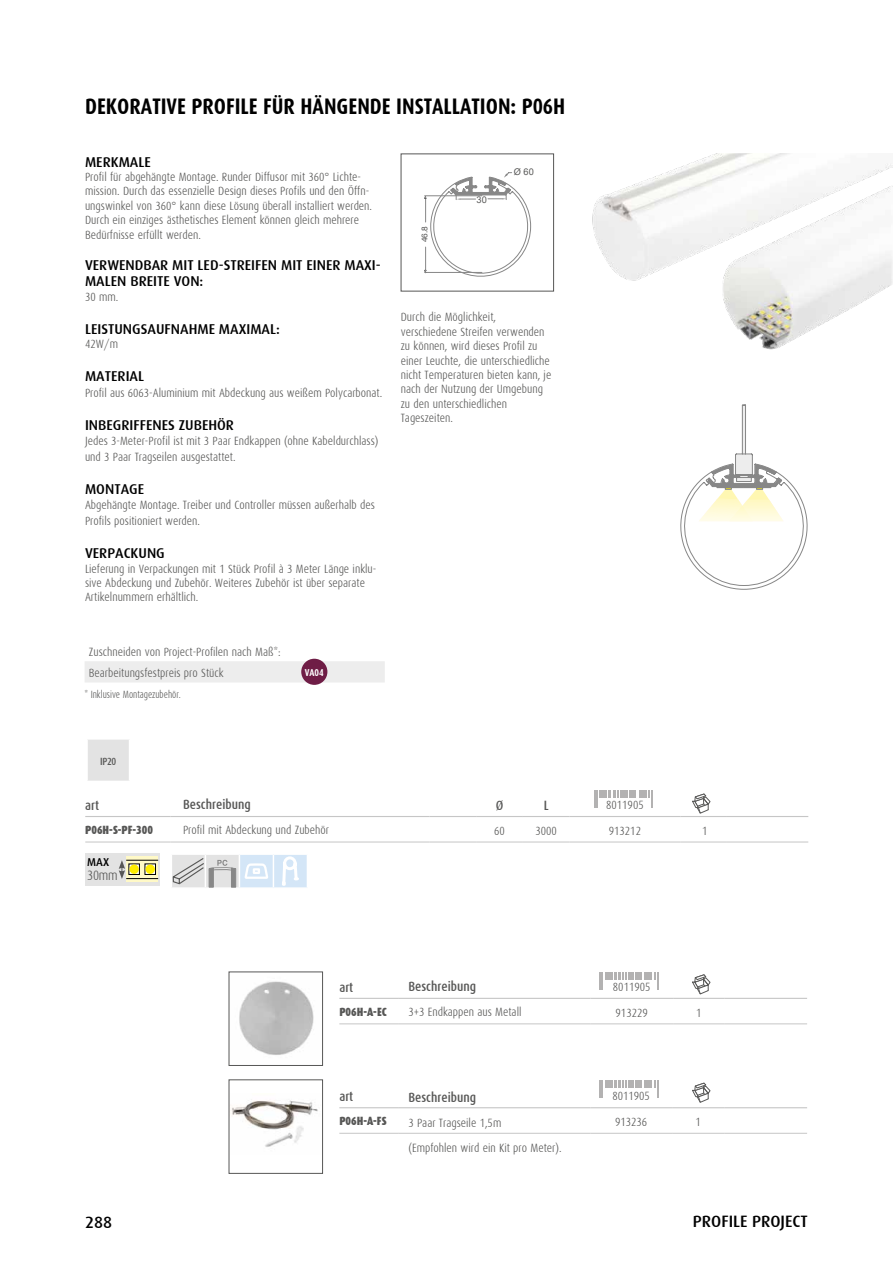
<style>
.page{position:relative;width:893px;height:1263px;background:#fff}
.page>*{position:absolute;margin:0;border:0;box-sizing:border-box;transform-origin:0 0}
.t1{font:700 22.5px "Dax Condensed";color:#000}
.t2{font:500 16.5px "Dax";color:#000}
.t3{font:500 14.25px/16.5px "Dax";color:#000}
.t4{font:300 13.65px "Dax Condensed";color:#575756}
.t5{font:500 13.5px "Dax Condensed";color:#575756}
.t6{font:300 12px/14.4px "Dax Condensed";color:#575756}
.t7{font:900 12px "Dax Condensed";color:#575756}
.t8{font:500 11.4px "Dax";color:#000}
.t9{font:300 10.5px "Dax Condensed";color:#575756;scale:.9 1}
.t10{font:500 10.5px "Dax Condensed";color:#575756}
.t11{font:700 10.05px "Dax Condensed";color:#fff}
.t12{font:9.3px "Arial";color:#575756}
.t13{font:8.25px "Helvetica";color:#575756}
</style>
<div class="page">
<img style="left:470px;top:154px;width:423px;height:196px">
<hr style="left:85px;top:842px;width:85px;height:1px;background:#c6c6c6">
<hr style="left:170px;top:842px;width:259px;height:1px;background:#c6c6c6">
<hr style="left:429px;top:842px;width:47px;height:1px;background:#c6c6c6">
<hr style="left:476px;top:842px;width:47px;height:1px;background:#c6c6c6">
<hr style="left:523px;top:842px;width:47px;height:1px;background:#c6c6c6">
<hr style="left:570px;top:842px;width:110px;height:1px;background:#c6c6c6">
<hr style="left:680px;top:842px;width:46px;height:1px;background:#c6c6c6">
<hr style="left:726px;top:842px;width:82px;height:1px;background:#c6c6c6">
<hr style="left:85px;top:816px;width:85px;height:1px;background:#c6c6c6">
<hr style="left:170px;top:816px;width:259px;height:1px;background:#c6c6c6">
<hr style="left:429px;top:816px;width:47px;height:1px;background:#c6c6c6">
<hr style="left:476px;top:816px;width:47px;height:1px;background:#c6c6c6">
<hr style="left:523px;top:816px;width:47px;height:1px;background:#c6c6c6">
<hr style="left:570px;top:816px;width:110px;height:1px;background:#c6c6c6">
<hr style="left:680px;top:816px;width:46px;height:1px;background:#c6c6c6">
<hr style="left:726px;top:816px;width:82px;height:1px;background:#c6c6c6">
<svg style="left:594px;top:790px;width:27px;height:18px"></svg>
<div style="left:622px;top:790px;width:5px;height:8px;background:#b3b2b2"></div>
<svg style="left:627px;top:790px;width:26px;height:18px"></svg>
<hr style="left:339px;top:1023px;width:60px;height:1px;background:#c6c6c6">
<hr style="left:399px;top:1023px;width:191px;height:1px;background:#c6c6c6">
<hr style="left:590px;top:1023px;width:83px;height:1px;background:#c6c6c6">
<hr style="left:673px;top:1023px;width:51px;height:1px;background:#c6c6c6">
<hr style="left:724px;top:1023px;width:83px;height:1px;background:#c6c6c6">
<hr style="left:339px;top:998px;width:60px;height:1px;background:#c6c6c6">
<hr style="left:399px;top:998px;width:191px;height:1px;background:#c6c6c6">
<hr style="left:590px;top:998px;width:83px;height:1px;background:#c6c6c6">
<hr style="left:673px;top:998px;width:51px;height:1px;background:#c6c6c6">
<hr style="left:724px;top:998px;width:83px;height:1px;background:#c6c6c6">
<svg style="left:600px;top:972px;width:58px;height:17px"></svg>
<hr style="left:339px;top:1133px;width:60px;height:1px;background:#c6c6c6">
<hr style="left:399px;top:1133px;width:191px;height:1px;background:#c6c6c6">
<hr style="left:590px;top:1133px;width:82px;height:1px;background:#c6c6c6">
<hr style="left:672px;top:1133px;width:52px;height:1px;background:#c6c6c6">
<hr style="left:724px;top:1133px;width:83px;height:1px;background:#c6c6c6">
<hr style="left:339px;top:1107px;width:60px;height:1px;background:#c6c6c6">
<hr style="left:399px;top:1107px;width:191px;height:1px;background:#c6c6c6">
<hr style="left:590px;top:1107px;width:82px;height:1px;background:#c6c6c6">
<hr style="left:672px;top:1107px;width:52px;height:1px;background:#c6c6c6">
<hr style="left:724px;top:1107px;width:83px;height:1px;background:#c6c6c6">
<svg style="left:600px;top:1080px;width:58px;height:18px"></svg>
<img style="left:231px;top:1100px;width:87px;height:47px">
<div style="left:229px;top:1079px;width:94px;height:94px;border:1px solid #575756"></div>
<img style="left:239px;top:981px;width:75px;height:74px">
<div style="left:229px;top:972px;width:94px;height:94px;border:1px solid #575756"></div>
<svg style="left:424px;top:172px;width:108px;height:107px"></svg>
<svg style="left:680px;top:404px;width:128px;height:186px"></svg>
<div style="left:87px;top:739px;width:43px;height:42px;background:#e3e3e3"></div>
<hr style="left:86px;top:738px;width:44px;height:2px;background:#fff">
<hr style="left:86px;top:740px;width:2px;height:41px;background:#fff">
<hr style="left:129px;top:740px;width:1px;height:41px;background:#fff">
<div style="left:86px;top:853px;width:74px;height:32px;background:#e3e3e3"></div>
<svg style="left:119px;top:860px;width:6px;height:19px"></svg>
<svg style="left:126px;top:856px;width:32px;height:26px"></svg>
<div style="left:129px;top:864px;width:11px;height:10px;border:1px solid #000"></div>
<div style="left:145px;top:864px;width:11px;height:10px;border:1px solid #000"></div>
<svg style="left:129px;top:864px;width:10px;height:10px"></svg>
<div style="left:146px;top:864px;width:9px;height:10px;background:#ffed00;border-radius:50%"></div>
<hr style="left:126px;top:860px;width:32px;height:1px;background:#000">
<hr style="left:126px;top:878px;width:32px;height:1px;background:#000">
<svg style="left:172px;top:854px;width:135px;height:34px;background:#d8dfe5"></svg>
<svg style="left:85px;top:658px;width:300px;height:27px"></svg>
<div style="left:301px;top:659px;width:26px;height:26px;background:#6f1d46;border-radius:50%"></div>
<svg style="left:692px;top:793px;width:18px;height:20px"></svg>
<svg style="left:692px;top:974px;width:18px;height:20px"></svg>
<svg style="left:692px;top:1083px;width:18px;height:20px"></svg>
<h1 class="t1" style="left:85px;top:94px;width:482px">DEKORATIVE PROFILE FÜR HÄNGENDE INSTALLATION: P06H</h1>
<p class="t3" style="left:85px;top:154px;width:67px">MERKMALE</p>
<p class="t6" style="left:85px;top:170px;width:289px">Profil für abgehängte Montage. Runder Diffusor mit 360° Lichte&shy;mission. Durch das essenzielle Design dieses Profils und den Öffn&shy;ungswinkel von 360° kann diese Lösung überall installiert werden.<br>Durch ein einziges ästhetisches Element können gleich mehrere Bedürfnisse erfüllt werden.</p>
<p class="t3" style="left:85px;top:256px;width:297px">VERWENDBAR MIT LED-STREIFEN MIT EINER MAXI-<br>MALEN BREITE VON:</p>
<p class="t6" style="left:85px;top:289px;width:35px">30 mm.</p>
<p class="t3" style="left:85px;top:320px;width:196px">LEISTUNGSAUFNAHME MAXIMAL:</p>
<p class="t6" style="left:85px;top:337px;width:34px">42W/m</p>
<p class="t3" style="left:85px;top:368px;width:61px">MATERIAL</p>
<p class="t6" style="left:85px;top:386px;width:299px">Profil aus 6063-Aluminium mit Abdeckung aus weißem Polycarbonat.</p>
<p class="t3" style="left:85px;top:417px;width:150px">INBEGRIFFENES ZUBEHÖR</p>
<p class="t6" style="left:85px;top:433px;width:295px;line-height:16.5px">Jedes 3-Meter-Profil ist mit 3 Paar Endkappen (ohne Kabeldurchlass) und 3 Paar Tragseilen ausgestattet.</p>
<p class="t3" style="left:85px;top:481px;width:61px">MONTAGE</p>
<p class="t6" style="left:85px;top:496px;width:291px;line-height:16.5px">Abgehängte Montage. Treiber und Controller müssen außerhalb des<br>Profils positioniert werden.</p>
<p class="t3" style="left:85px;top:545px;width:81px">VERPACKUNG</p>
<p class="t6" style="left:85px;top:561px;width:293px">Lieferung in Verpackungen mit 1 Stück Profil à 3 Meter Länge inklu&shy;sive Abdeckung und Zubehör. Weiteres Zubehör ist über separate<br>Artikelnummern erhältlich.</p>
<p class="t6" style="left:89px;top:641px;width:193px;line-height:21.3px">Zuschneiden von Project-Profilen nach Maß*:<br>Bearbeitungsfestpreis pro Stück</p>
<p class="t9" style="left:85px;top:688px;width:109px">* Inklusive Montagezubehör.</p>
<p class="t11" style="left:305px;top:667px;width:20px">VA04</p>
<p class="t13" style="left:420px;top:242px;width:18px;rotate:-90deg">46.8</p>
<p class="t12" style="left:477px;top:193px;width:12px">30</p>
<p class="t12" style="left:514px;top:166px;width:22px">Ø 60</p>
<p class="t6" style="left:401px;top:310px;width:152px">Durch die Möglichkeit, verschiedene Streifen verwenden zu können, wird dieses Profil zu einer Leuchte, die unterschiedliche nicht Temperaturen bieten kann, je nach der Nutzung der Umgebung zu den unterschiedlichen<br>Tageszeiten.</p>
<p class="t10" style="left:100px;top:755px;width:18px">IP20</p>
<p class="t5" style="left:183px;top:796px;width:69px">Beschreibung</p>
<p class="t6" style="left:183px;top:823px;width:148px">Profil mit Abdeckung und Zubehör</p>
<p class="t5" style="left:85px;top:797px;width:15px">art</p>
<p class="t5" style="left:496px;top:797px;width:9px">Ø</p>
<p class="t5" style="left:544px;top:797px;width:6px">L</p>
<p class="t6" style="left:606px;top:797px;width:39px">8011905</p>
<p class="t7" style="left:85px;top:823px;width:69px">P06H-S-PF-300</p>
<p class="t6" style="left:494px;top:823px;width:12px">60</p>
<p class="t6" style="left:536px;top:823px;width:23px">3000</p>
<p class="t6" style="left:609px;top:823px;width:34px">913212</p>
<p class="t6" style="left:702px;top:823px;width:7px">1</p>
<p class="t8" style="left:87px;top:856px;width:23px">MAX</p>
<p class="t4" style="left:87px;top:868px;width:32px">30mm</p>
<h2 class="t2" style="left:85px;top:1213px;width:29px">288</h2>
<p class="t5" style="left:408px;top:979px;width:69px">Beschreibung</p>
<p class="t6" style="left:408px;top:1005px;width:115px">3+3 Endkappen aus Metall</p>
<p class="t5" style="left:339px;top:979px;width:15px">art</p>
<p class="t6" style="left:613px;top:979px;width:39px">8011905</p>
<p class="t7" style="left:339px;top:1005px;width:49px">P06H-A-EC</p>
<p class="t6" style="left:616px;top:1005px;width:34px">913229</p>
<p class="t6" style="left:696px;top:1005px;width:7px">1</p>
<p class="t5" style="left:408px;top:1089px;width:69px">Beschreibung</p>
<p class="t6" style="left:408px;top:1110px;width:155px;line-height:25.5px">3 Paar Tragseile 1,5m<br>(Empfohlen wird ein Kit pro Meter).</p>
<p class="t5" style="left:339px;top:1089px;width:15px">art</p>
<p class="t6" style="left:612px;top:1089px;width:39px">8011905</p>
<p class="t7" style="left:339px;top:1114px;width:49px">P06H-A-FS</p>
<p class="t6" style="left:615px;top:1115px;width:34px">913236</p>
<p class="t6" style="left:695px;top:1115px;width:7px">1</p>
<h2 class="t2" style="left:693px;top:1212px;width:117px">PROFILE PROJECT</h2>
</div>
